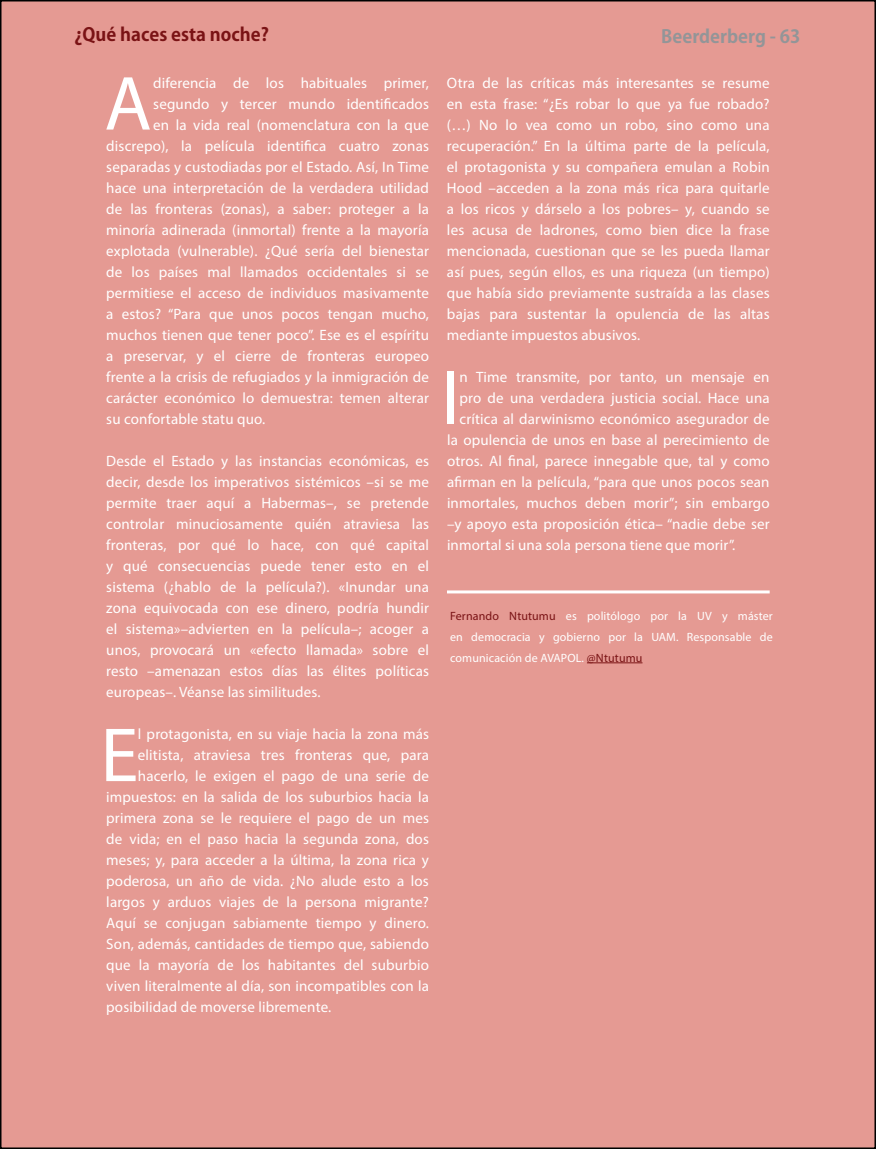
<style>
.page{position:relative;width:876px;height:1149px;background:#fff}
.page>*{position:absolute;margin:0;border:0;box-sizing:border-box;transform-origin:0 0}
.t1{font:77.25px "Myriad Pro";color:#fff}
.t2{font:700 18px "Koz Go Pro";color:#7a1315}
.t3{font:700 18px "Koz Go Pro";color:#939598}
.t4{font:15px/21px "Myriad Pro";letter-spacing:.01em;color:#fff;text-align:justify}
.t5{font:12px/21px "Myriad Pro";letter-spacing:.01em;color:#fff;text-align:justify}
.s1{color:#7a1315}
</style>
<div class="page">
<div style="left:1px;top:1px;width:874px;height:1146px;background:#e59a93"></div>
<hr style="left:587px;top:662px;width:55px;height:1px;background:#7a1315">
<hr style="left:447px;top:590px;width:323px;height:3px;background:#fff">
<hr style="left:875px;top:0;width:1px;height:1148px;background:#3d98ad">
<hr style="left:875px;top:1083px;width:1px;height:47px;background:#000">
<p class="t2" style="left:74px;top:23px;width:196px">¿Qué haces esta noche?</p>
<p class="t3" style="left:661px;top:25px;width:141px">Beerderberg - 63</p>
<h1 class="t1" style="left:104px;top:56px;width:49px">A</h1>
<p class="t4" style="left:153px;top:72px;width:277px">diferencia de los habituales primer,</p>
<p class="t4" style="left:447px;top:72px;width:324px">Otra de las críticas más interesantes se resume en esta frase: “¿Es robar lo que ya fue robado? (…) No lo vea como un robo, sino como una recuperación.” En la última parte de la película, el protagonista y su compañera emulan a Robin Hood –acceden a la zona más rica para quitarle a los ricos y dárselo a los pobres– y, cuando se les acusa de ladrones, como bien dice la frase mencionada, cuestionan que se les pueda llamar así pues, según ellos, es una riqueza (un tiempo) que había sido previamente sustraída a las clases bajas para sustentar la opulencia de las altas mediante impuestos abusivos.</p>
<h1 class="t1" style="left:441px;top:350px;width:20px">I</h1>
<p class="t4" style="left:459px;top:366px;width:312px">n Time transmite, por tanto, un mensaje en</p>
<p class="t4" style="left:153px;top:93px;width:277px">segundo y tercer mundo identificados</p>
<p class="t4" style="left:153px;top:114px;width:277px">en la vida real (nomenclatura con la que</p>
<p class="t4" style="left:106px;top:135px;width:324px">discrepo), la película identifica cuatro zonas</p>
<p class="t4" style="left:106px;top:156px;width:324px">separadas y custodiadas por el Estado. Así, In Time</p>
<p class="t4" style="left:106px;top:177px;width:324px">hace una interpretación de la verdadera utilidad</p>
<p class="t4" style="left:106px;top:198px;width:324px">de las fronteras (zonas), a saber: proteger a la</p>
<p class="t4" style="left:106px;top:219px;width:324px">minoría adinerada (inmortal) frente a la mayoría</p>
<p class="t4" style="left:106px;top:240px;width:324px">explotada (vulnerable). ¿Qué sería del bienestar</p>
<p class="t4" style="left:106px;top:261px;width:324px">de los países mal llamados occidentales si se</p>
<p class="t4" style="left:106px;top:282px;width:324px">permitiese el acceso de individuos masivamente</p>
<p class="t4" style="left:106px;top:303px;width:324px">a estos? “Para que unos pocos tengan mucho,</p>
<p class="t4" style="left:106px;top:324px;width:324px">muchos tienen que tener poco”. Ese es el espíritu</p>
<p class="t4" style="left:106px;top:345px;width:324px">a preservar, y el cierre de fronteras europeo</p>
<p class="t4" style="left:106px;top:366px;width:324px">frente a la crisis de refugiados y la inmigración de</p>
<p class="t4" style="left:106px;top:387px;width:324px">carácter económico lo demuestra: temen alterar</p>
<p class="t4" style="left:106px;top:408px;width:161px">su confortable statu quo.</p>
<p class="t4" style="left:106px;top:450px;width:324px">Desde el Estado y las instancias económicas, es decir, desde los imperativos sistémicos –si se me permite traer aquí a Habermas–, se pretende controlar minuciosamente quién atraviesa las fronteras, por qué lo hace, con qué capital y qué consecuencias puede tener esto en el sistema (¿hablo de la película?). «Inundar una zona equivocada con ese dinero, podría hundir el sistema»–advierten en la película–; acoger a unos, provocará un «efecto llamada» sobre el resto –amenazan estos días las élites políticas europeas–. Véanse las similitudes.</p>
<h1 class="t1" style="left:100px;top:707px;width:40px">E</h1>
<p class="t4" style="left:138px;top:723px;width:293px">l protagonista, en su viaje hacia la zona más</p>
<p class="t4" style="left:459px;top:387px;width:312px">pro de una verdadera justicia social. Hace una</p>
<p class="t4" style="left:459px;top:408px;width:312px">crítica al darwinismo económico asegurador de</p>
<p class="t4" style="left:447px;top:429px;width:324px">la opulencia de unos en base al perecimiento de</p>
<p class="t4" style="left:447px;top:450px;width:324px">otros. Al final, parece innegable que, tal y como</p>
<p class="t4" style="left:447px;top:471px;width:324px">afirman en la película, “para que unos pocos sean</p>
<p class="t4" style="left:447px;top:492px;width:324px">inmortales, muchos deben morir”; sin embargo</p>
<p class="t4" style="left:447px;top:513px;width:324px">–y apoyo esta proposición ética– “nadie debe ser</p>
<p class="t4" style="left:447px;top:534px;width:290px">inmortal si una sola persona tiene que morir”.</p>
<p class="t5" style="left:450px;top:604px;width:324px"><span class="s1">Fernando Ntutumu</span> es politólogo por la UV y máster en democracia y gobierno por la UAM. Responsable de comunicación de AVAPOL. <span class="s1">@Ntutumu</span></p>
<p class="t4" style="left:138px;top:744px;width:293px">elitista, atraviesa tres fronteras que, para</p>
<p class="t4" style="left:138px;top:765px;width:292px">hacerlo, le exigen el pago de una serie de</p>
<p class="t4" style="left:106px;top:786px;width:324px">impuestos: en la salida de los suburbios hacia la</p>
<p class="t4" style="left:106px;top:807px;width:324px">primera zona se le requiere el pago de un mes</p>
<p class="t4" style="left:106px;top:828px;width:324px">de vida; en el paso hacia la segunda zona, dos</p>
<p class="t4" style="left:106px;top:849px;width:324px">meses; y, para acceder a la última, la zona rica y</p>
<p class="t4" style="left:106px;top:870px;width:324px">poderosa, un año de vida. ¿No alude esto a los</p>
<p class="t4" style="left:106px;top:891px;width:324px">largos y arduos viajes de la persona migrante?</p>
<p class="t4" style="left:106px;top:912px;width:324px">Aquí se conjugan sabiamente tiempo y dinero.</p>
<p class="t4" style="left:106px;top:933px;width:324px">Son, además, cantidades de tiempo que, sabiendo</p>
<p class="t4" style="left:106px;top:954px;width:324px">que la mayoría de los habitantes del suburbio</p>
<p class="t4" style="left:106px;top:975px;width:324px">viven literalmente al día, son incompatibles con la</p>
<p class="t4" style="left:106px;top:996px;width:226px">posibilidad de moverse libremente.</p>
</div>
